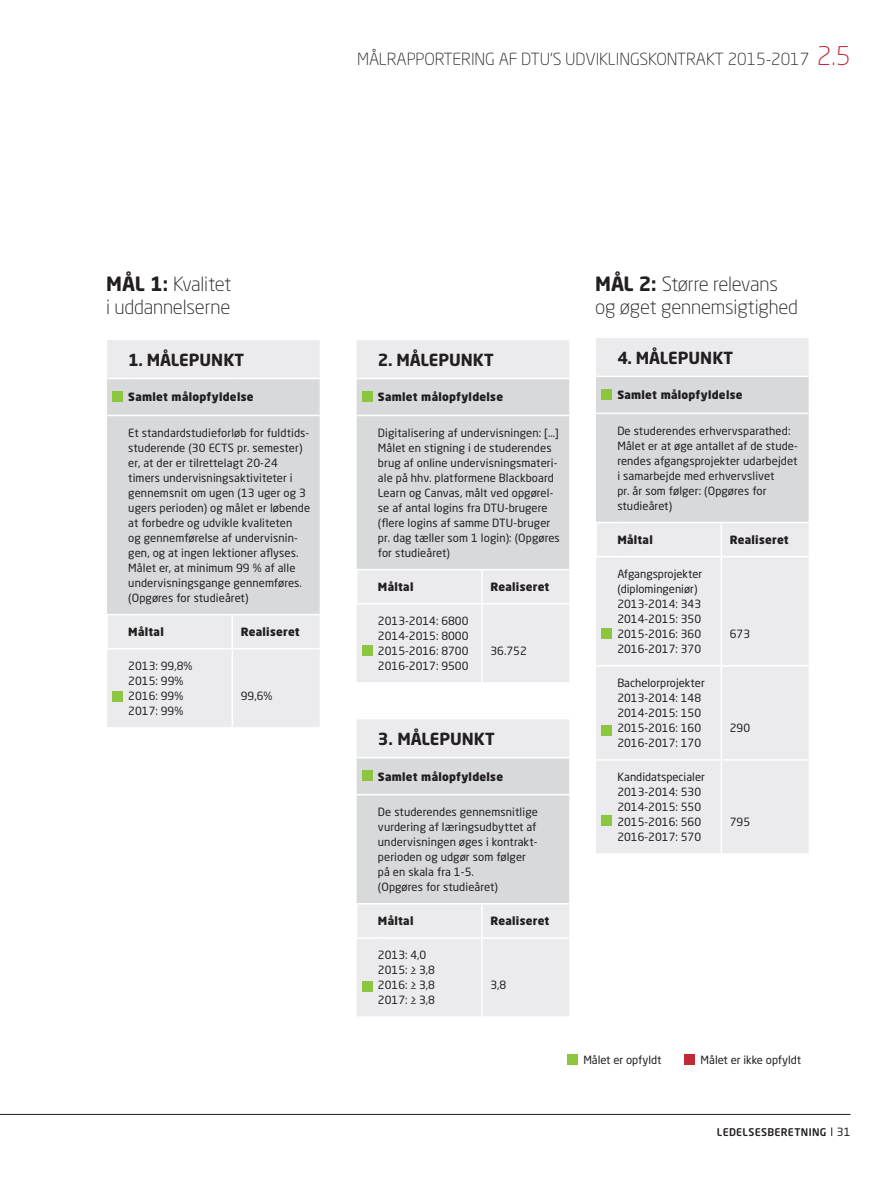
<style>
.page{position:relative;width:893px;height:1178px;background:#fff}
.page>*{position:absolute;margin:0;border:0;box-sizing:border-box;transform-origin:0 0}
.t1{font:300 19.5px/22.5px "Neo Sans Pro";letter-spacing:-.01em;color:#231f20}
.t2{font:300 16.5px "Neo Sans Pro";letter-spacing:-.005em;color:#231f20}
.t3{font:700 16.5px "Neo Sans Pro";color:#231f20}
.t4{font:11.25px/15px "Neo Sans Pro";letter-spacing:.01em;color:#231f20}
.t5{font:900 11.25px "Neo Sans Pro";letter-spacing:.025em;color:#231f20}
.t6{font:500 10.5px "Neo Sans Pro";letter-spacing:.03em;color:#231f20}
.s1{font-size:25.5px;color:#bf2b37}
.s2{font-weight:700}
.s3{font-weight:400;font-size:11.25px}
</style>
<div class="page">
<hr style="left:0;top:1114px;width:850px;height:1px;background:#231f20">
<div style="left:107px;top:340px;width:213px;height:387px;background:#ebebed"></div>
<div style="left:107px;top:379px;width:213px;height:235px;background:#d8d9db"></div>
<svg style="left:107px;top:614px;width:21px;height:1px"></svg>
<hr style="left:106px;top:615px;width:2px;height:33px;background:#fff">
<hr style="left:128px;top:614px;width:104px;height:1px;background:#fff">
<hr style="left:232px;top:614px;width:88px;height:1px;background:#fff">
<hr style="left:232px;top:615px;width:1px;height:33px;background:#fff">
<svg style="left:107px;top:648px;width:21px;height:1px"></svg>
<hr style="left:128px;top:648px;width:104px;height:1px;background:#fff">
<hr style="left:232px;top:648px;width:88px;height:1px;background:#fff">
<hr style="left:232px;top:649px;width:1px;height:78px;background:#fff">
<svg style="left:107px;top:378px;width:21px;height:1px"></svg>
<hr style="left:128px;top:378px;width:104px;height:1px;background:#fff">
<hr style="left:232px;top:378px;width:88px;height:1px;background:#fff">
<svg style="left:107px;top:415px;width:21px;height:1px"></svg>
<hr style="left:128px;top:415px;width:104px;height:1px;background:#fff">
<hr style="left:232px;top:415px;width:88px;height:1px;background:#fff">
<div style="left:112px;top:391px;width:11px;height:11px;background:#8bc63e"></div>
<div style="left:112px;top:691px;width:11px;height:11px;background:#8bc63e"></div>
<div style="left:357px;top:340px;width:212px;height:342px;background:#ebebed"></div>
<hr style="left:481px;top:570px;width:2px;height:33px;background:#fff">
<svg style="left:357px;top:603px;width:21px;height:1px"></svg>
<hr style="left:378px;top:603px;width:104px;height:1px;background:#fff">
<hr style="left:482px;top:603px;width:87px;height:1px;background:#fff">
<hr style="left:481px;top:604px;width:2px;height:78px;background:#fff">
<div style="left:356px;top:378px;width:213px;height:192px;background:#d8d9db"></div>
<hr style="left:378px;top:415px;width:104px;height:1px;background:#fff">
<hr style="left:482px;top:415px;width:87px;height:1px;background:#fff">
<div style="left:362px;top:391px;width:11px;height:11px;background:#8bc63e"></div>
<div style="left:362px;top:645px;width:11px;height:11px;background:#8bc63e"></div>
<div style="left:357px;top:719px;width:212px;height:297px;background:#ebebed"></div>
<hr style="left:481px;top:904px;width:2px;height:33px;background:#fff">
<hr style="left:356px;top:937px;width:22px;height:2px;background:#fff">
<hr style="left:378px;top:937px;width:104px;height:2px;background:#fff">
<hr style="left:482px;top:937px;width:87px;height:2px;background:#fff">
<hr style="left:481px;top:939px;width:2px;height:77px;background:#fff">
<div style="left:356px;top:757px;width:213px;height:147px;background:#d8d9db"></div>
<hr style="left:378px;top:794px;width:104px;height:1px;background:#fff">
<hr style="left:482px;top:794px;width:87px;height:1px;background:#fff">
<div style="left:362px;top:770px;width:11px;height:11px;background:#8bc63e"></div>
<div style="left:362px;top:981px;width:11px;height:11px;background:#8bc63e"></div>
<div style="left:596px;top:338px;width:213px;height:515px;background:#ebebed"></div>
<hr style="left:595px;top:523px;width:2px;height:33px;background:#fff">
<hr style="left:721px;top:523px;width:1px;height:33px;background:#fff">
<svg style="left:596px;top:556px;width:21px;height:1px"></svg>
<hr style="left:617px;top:556px;width:104px;height:1px;background:#fff">
<hr style="left:721px;top:556px;width:88px;height:1px;background:#fff">
<hr style="left:721px;top:557px;width:1px;height:108px;background:#fff">
<svg style="left:596px;top:665px;width:21px;height:1px"></svg>
<hr style="left:617px;top:665px;width:104px;height:1px;background:#fff">
<hr style="left:721px;top:665px;width:88px;height:1px;background:#fff">
<hr style="left:721px;top:666px;width:1px;height:93px;background:#fff">
<hr style="left:596px;top:759px;width:21px;height:2px;background:#fff">
<hr style="left:617px;top:759px;width:104px;height:2px;background:#fff">
<hr style="left:721px;top:759px;width:88px;height:2px;background:#fff">
<hr style="left:721px;top:761px;width:1px;height:92px;background:#fff">
<div style="left:596px;top:376px;width:213px;height:147px;background:#d8d9db"></div>
<hr style="left:617px;top:413px;width:104px;height:1px;background:#fff">
<hr style="left:721px;top:413px;width:88px;height:1px;background:#fff">
<div style="left:601px;top:389px;width:11px;height:11px;background:#8bc63e"></div>
<div style="left:601px;top:628px;width:11px;height:11px;background:#8bc63e"></div>
<div style="left:601px;top:725px;width:11px;height:11px;background:#8bc63e"></div>
<div style="left:601px;top:815px;width:11px;height:11px;background:#8bc63e"></div>
<div style="left:567px;top:1054px;width:10px;height:10px;background:#8bc63e"></div>
<div style="left:684px;top:1054px;width:11px;height:11px;background:#bf2b37"></div>
<h2 class="t2" style="left:357px;top:49px;width:495px">MÅLRAPPORTERING AF DTU’S UDVIKLINGSKONTRAKT 2015-2017 <span class="s1">2.5</span></h2>
<h1 class="t1" style="left:106px;top:273px;width:127px"><span class="s2">MÅL 1:</span> Kvalitet i uddannelserne</h1>
<h2 class="t3" style="left:128px;top:349px;width:117px">1. MÅLEPUNKT</h2>
<p class="t5" style="left:128px;top:390px;width:127px">Samlet målopfyldelse</p>
<p class="t4" style="left:128px;top:425px;width:183px">Et standardstudieforløb for fuldtids&shy;studerende (30 ECTS pr. semester) er, at der er tilrettelagt 20-24 timers undervisningsaktiviteter i gennemsnit om ugen (13 uger og 3 ugers perioden) og målet er løbende at forbedre og udvikle kvaliteten<br>og gennemførelse af undervisnin&shy;gen, og at ingen lektioner aflyses.<br>Målet er, at minimum 99 % af alle undervisningsgange gennemføres. (Opgøres for studieåret)</p>
<p class="t5" style="left:128px;top:624px;width:37px">Måltal</p>
<p class="t5" style="left:241px;top:624px;width:60px">Realiseret</p>
<p class="t4" style="left:128px;top:658px;width:66px">2013: 99,8%<br>2015: 99%<br>2016: 99%<br>2017: 99%</p>
<p class="t4" style="left:241px;top:688px;width:33px">99,6%</p>
<h2 class="t3" style="left:378px;top:349px;width:117px">2. MÅLEPUNKT</h2>
<p class="t5" style="left:378px;top:390px;width:127px">Samlet målopfyldelse</p>
<p class="t4" style="left:378px;top:425px;width:183px">Digitalisering af undervisningen: […] Målet en stigning i de studerendes brug af online undervisningsmateri&shy;ale på hhv. platformene Blackboard Learn og Canvas, målt ved opgørel&shy;se af antal logins fra DTU-brugere (flere logins af samme DTU-bruger pr. dag tæller som 1 login): (Opgøres for studieåret)</p>
<p class="t5" style="left:378px;top:579px;width:37px">Måltal</p>
<p class="t5" style="left:490px;top:579px;width:60px">Realiseret</p>
<p class="t4" style="left:378px;top:613px;width:92px;text-align:justify">2013-2014: 6800<br>2014-2015: 8000<br>2015-2016: 8700<br>2016-2017: 9500</p>
<p class="t4" style="left:490px;top:643px;width:38px">36.752</p>
<h2 class="t3" style="left:378px;top:728px;width:118px">3. MÅLEPUNKT</h2>
<p class="t5" style="left:378px;top:769px;width:127px">Samlet målopfyldelse</p>
<p class="t4" style="left:378px;top:804px;width:161px">De studerendes gennemsnitlige vurdering af læringsudbyttet af undervisningen øges i kontrakt&shy;perioden og udgør som følger på en skala fra 1-5.<br>(Opgøres for studieåret)</p>
<p class="t5" style="left:378px;top:913px;width:37px">Måltal</p>
<p class="t5" style="left:490px;top:913px;width:60px">Realiseret</p>
<p class="t4" style="left:378px;top:947px;width:59px">2013: 4,0<br>2015: ≥ 3,8<br>2016: ≥ 3,8<br>2017: ≥ 3,8</p>
<p class="t4" style="left:490px;top:977px;width:18px">3,8</p>
<h1 class="t1" style="left:595px;top:273px;width:204px"><span class="s2">MÅL 2:</span> Større relevans og øget gennemsigtighed</h1>
<h2 class="t3" style="left:617px;top:347px;width:117px">4. MÅLEPUNKT</h2>
<p class="t5" style="left:617px;top:388px;width:127px">Samlet målopfyldelse</p>
<p class="t4" style="left:617px;top:423px;width:182px">De studerendes erhvervsparathed:<br>Målet er at øge antallet af de stude&shy;rendes afgangsprojekter udarbejdet i samarbejde med erhvervslivet<br>pr. år som følger: (Opgøres for studieåret)</p>
<p class="t5" style="left:617px;top:532px;width:37px">Måltal</p>
<p class="t5" style="left:730px;top:532px;width:60px">Realiseret</p>
<p class="t4" style="left:617px;top:566px;width:87px">Afgangsprojekter (diplomingeniør)<br>2013-2014: 343<br>2014-2015: 350<br>2015-2016: 360<br>2016-2017: 370</p>
<p class="t4" style="left:730px;top:626px;width:22px">673</p>
<p class="t4" style="left:617px;top:675px;width:89px">Bachelorprojekter<br>2013-2014: 148<br>2014-2015: 150<br>2015-2016: 160<br>2016-2017: 170</p>
<p class="t4" style="left:617px;top:769px;width:89px">Kandidatspecialer<br>2013-2014: 530<br>2014-2015: 550<br>2015-2016: 560<br>2016-2017: 570</p>
<p class="t4" style="left:730px;top:720px;width:22px">290</p>
<p class="t4" style="left:730px;top:814px;width:22px">795</p>
<p class="t4" style="left:583px;top:1052px;width:80px">Målet er opfyldt</p>
<p class="t4" style="left:701px;top:1052px;width:102px">Målet er ikke opfyldt</p>
<p class="t6" style="left:717px;top:1125px;width:135px">LEDELSESBERETNING <span class="s3">31</span></p>
</div>
